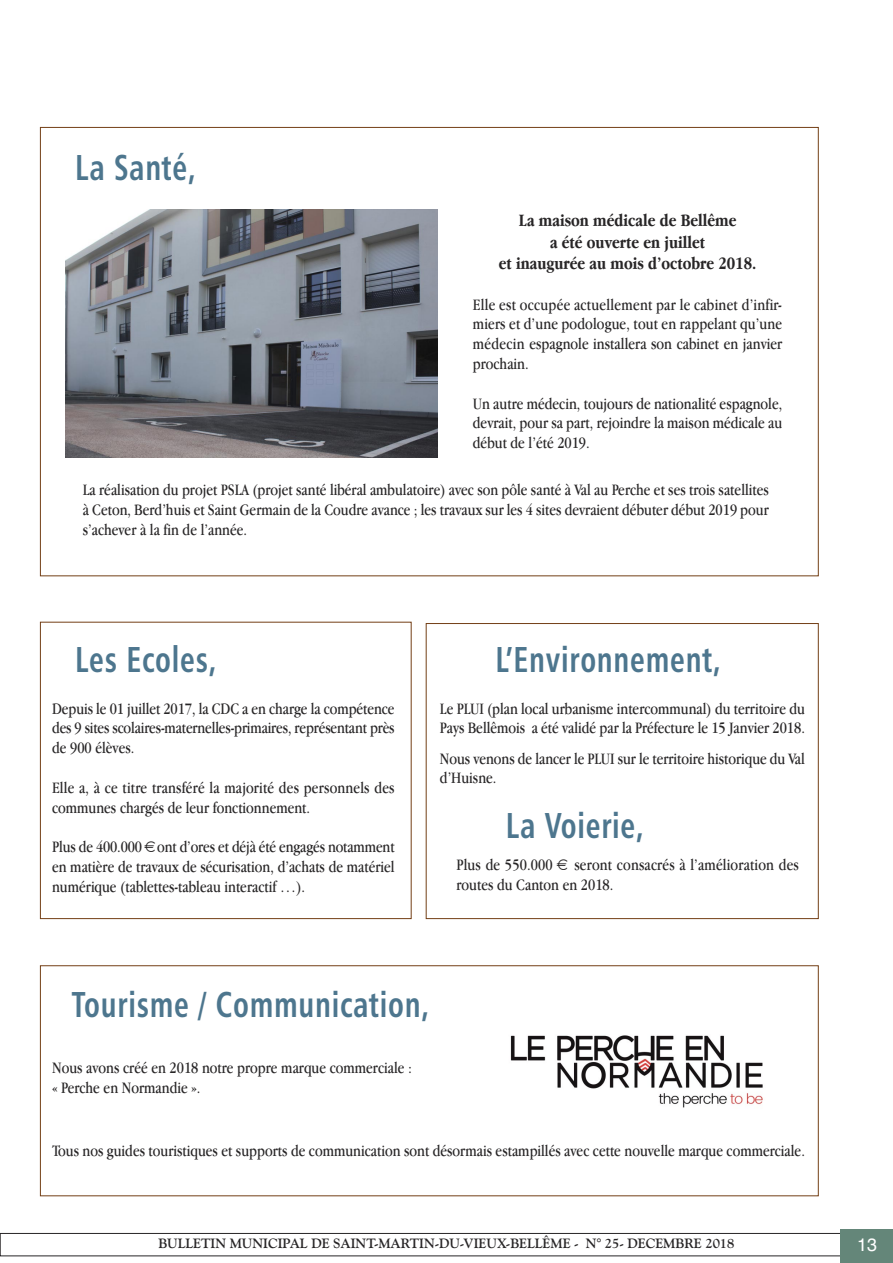
<style>
.page{position:relative;width:893px;height:1263px;background:#fff}
.page>*{position:absolute;margin:0;border:0;box-sizing:border-box;transform-origin:0 0}
.t1{font:36px "Humanist 777 BT Bold Condensed B";letter-spacing:.025em;color:#4d768e;scale:.85 1}
.t2{font:700 condensed 18px/21.6px "Garamond IT Cby BT";color:#272526;text-align:center}
.t3{font:18px "Helvetica";color:#fff}
.t4{font:condensed 16.5px/19.8px "Garamond IT Cby BT";color:#272526;text-align:justify}
.t5{font:700 13.5px "Goudy Old Style BT";color:#272526}
</style>
<div class="page">
<div style="left:0;top:1233px;width:893px;height:23px;border:1px solid #272526"></div>
<div style="left:840px;top:1229px;width:53px;height:34px;background:#648679"></div>
<div style="left:40px;top:965px;width:779px;height:231px;border:1px solid #733f16"></div>
<div style="left:40px;top:622px;width:372px;height:297px;border:1px solid #733f16"></div>
<div style="left:426px;top:623px;width:393px;height:296px;border:1px solid #733f16"></div>
<img style="left:66px;top:209px;width:371px;height:249px">
<img style="left:510px;top:1035px;width:253px;height:73px">
<h1 class="t1" style="left:75px;top:149px;width:143px">La Santé,</h1>
<p class="t2" style="left:499px;top:211px;width:259px">La maison médicale de Bellême<br>a été ouverte en juillet<br>et inaugurée au mois d’octobre 2018.</p>
<p class="t4" style="left:473px;top:296px;width:311px">Elle est occupée actuellement par le cabinet d’infir&shy;miers et d’une podologue, tout en rappelant qu’une médecin espagnole installera son cabinet en janvier prochain.</p>
<p class="t4" style="left:473px;top:395px;width:311px">Un autre médecin, toujours de nationalité espagnole, devrait, pour sa part, rejoindre la maison médicale au début de l’été 2019.</p>
<p class="t4" style="left:83px;top:481px;width:688px">La réalisation du projet PSLA (projet santé libéral ambulatoire) avec son pôle santé à Val au Perche et ses trois satellites à Ceton, Berd’huis et Saint Germain de la Coudre avance ; les travaux sur les 4 sites devraient débuter début 2019 pour s’achever à la fin de l’année.</p>
<h1 class="t1" style="left:75px;top:641px;width:168px">Les Ecoles,</h1>
<h1 class="t1" style="left:495px;top:641px;width:267px">L’Environnement,</h1>
<p class="t4" style="left:52px;top:700px;width:344px">Depuis le 01 juillet 2017, la CDC a en charge la compétence des 9 sites scolaires-maternelles-primaires, représentant près de 900 élèves.</p>
<p class="t4" style="left:52px;top:779px;width:344px">Elle a, à ce titre transféré la majorité des personnels des communes chargés de leur fonctionnement.</p>
<p class="t4" style="left:52px;top:838px;width:344px">Plus de 400.000 ont d’ores et déjà été engagés notamment en matière de travaux de sécurisation, d’achats de matériel numérique (tablettes-tableau interactif …).</p>
<p class="t4" style="left:440px;top:700px;width:366px">Le PLUI (plan local urbanisme intercommunal) du territoire du<br>Pays Bellêmois a été validé par la Préfecture le 15 Janvier 2018.</p>
<p class="t4" style="left:440px;top:750px;width:366px">Nous venons de lancer le PLUI sur le territoire historique du Val d’Huisne.</p>
<h1 class="t1" style="left:506px;top:807px;width:164px">La Voierie,</h1>
<p class="t4" style="left:456px;top:856px;width:344px;text-indent:118px">seront consacrés à l’amélioration des routes du Canton en 2018.</p>
<p class="t4" style="left:456px;top:856px;width:98px">Plus de 550.000</p>
<h1 class="t1" style="left:72px;top:987px;width:422px">Tourisme / Communication,</h1>
<p class="t4" style="left:52px;top:1059px;width:361px">Nous avons créé en 2018 notre propre marque commerciale : « Perche en Normandie ».</p>
<p class="t4" style="left:52px;top:1142px;width:754px">Tous nos guides touristiques et supports de communication sont désormais estampillés avec cette nouvelle marque commerciale.</p>
<p class="t5" style="left:158px;top:1238px;width:578px">BULLETIN MUNICIPAL DE SAINT-MARTIN-DU-VIEUX-BELLÊME - N° 25- DECEMBRE 2018</p>
<p class="t3" style="left:857px;top:1238px;width:22px">13</p>
</div>
